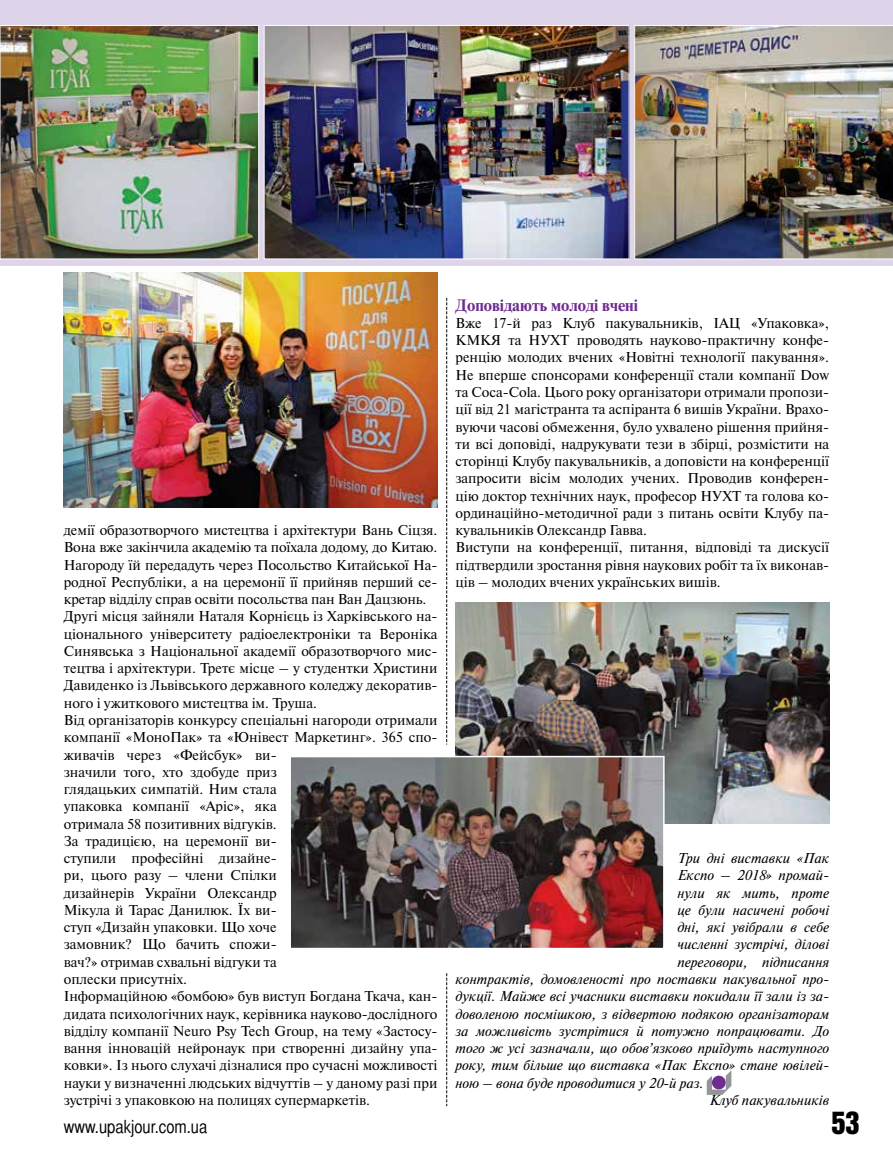
<style>
.page{position:relative;width:893px;height:1170px;background:#fff}
.page>*{position:absolute;margin:0;border:0;box-sizing:border-box;transform-origin:0 0}
.t1{font:31.5px "Bastion Kontrast Alt C";color:#000}
.t2{font:18px "Bastion C";color:#000}
.t3{font:700 16.5px "Newton C";color:#6f2c91}
.t4{font:14.25px/17.2px "Newton C";color:#000}
.t5{font:italic 14.25px "Newton C";color:#000}
</style>
<div class="page">
<svg style="left:707px;top:1071px;width:24px;height:23px"></svg>
<div style="left:0;top:0;width:893px;height:266px;background:#dfd5ea"></div>
<img style="left:634px;top:25px;width:259px;height:234px">
<img style="left:64px;top:273px;width:373px;height:235px">
<img style="left:266px;top:27px;width:361px;height:230px">
<div style="left:264px;top:25px;width:365px;height:234px;border:1px solid #fff"></div>
<img style="left:455px;top:602px;width:374px;height:221px">
<img style="left:292px;top:758px;width:370px;height:188px">
<div style="left:289px;top:755px;width:376px;height:194px;border:2px solid #fff"></div>
<img style="left:2px;top:27px;width:255px;height:230px">
<div style="left:0;top:25px;width:259px;height:234px;border:1px solid #fff"></div>
<svg style="left:446px;top:298px;width:1px;height:446px"></svg>
<svg style="left:446px;top:973px;width:1px;height:133px"></svg>
<p class="t4" style="left:64px;top:521px;width:375px">демії образотворчого мистецтва і архітектури Вань Сіцзя.<br>Вона вже закінчила академію та поїхала додому, до Китаю.<br>Нагороду їй передадуть через Посольство Китайської На&shy;родної Республіки, а на церемонії її прийняв перший се&shy;кретар відділу справ освіти посольства пан Ван Дацзюнь.<br>Другі місця зайняли Наталя Корнієць із Харківського на&shy;ціонального університету радіоелектроніки та Вероніка Синявська з Національної академії образотворчого мис&shy;тецтва і архітектури. Третє місце – у студентки Христини Давиденко із Львівського державного коледжу декоратив&shy;ного і ужиткового мистецтва ім. Труша.<br>Від організаторів конкурсу спеціальні нагороди отримали компанії «МоноПак» та «Юнівест Маркетинг». 365 спо&shy;живачів через «Фейсбук» ви-<br>значили того, хто здобуде приз<br>глядацьких симпатій. Ним стала<br>упаковка компанії «Аріс», яка<br>отримала 58 позитивних відгуків.<br>За традицією, на церемонії ви-<br>ступили професійні дизайне-<br>ри, цього разу – члени Спілки<br>дизайнерів України Олександр<br>Мікула й Тарас Данилюк. Їх ви-<br>ступ «Дизайн упаковки. Що хоче<br>замовник? Що бачить спожи-<br>вач?» отримав схвальні відгуки та<br>оплески присутніх.<br>Інформаційною «бомбою» був виступ Богдана Ткача, кан&shy;дидата психологічних наук, керівника науково-дослідного відділу компанії Neuro Psy Tech Group, на тему «Застосу&shy;вання інновацій нейронаук при створенні дизайну упа&shy;ковки». Із нього слухачі дізналися про сучасні можливості науки у визначенні людських відчуттів – у даному разі при зустрічі з упаковкою на полицях супермаркетів.</p>
<p class="t3" style="left:455px;top:296px;width:184px">Доповідають молоді вчені</p>
<p class="t4" style="left:455px;top:314px;width:375px">Вже 17-й раз Клуб пакувальників, ІАЦ «Упаковка», КМКЯ та НУХТ проводять науково-практичну конфе&shy;ренцію молодих вчених «Новітні технології пакування».<br>Не вперше спонсорами конференції стали компанії Dow та Coca-Cola. Цього року організатори отримали пропози&shy;ції від 21 магістранта та аспіранта 6 вишів України. Врахо&shy;вуючи часові обмеження, було ухвалено рішення прийня&shy;ти всі доповіді, надрукувати тези в збірці, розмістити на сторінці Клубу пакувальників, а доповісти на конференції запросити вісім молодих учених. Проводив конферен&shy;цію доктор технічних наук, професор НУХТ та голова ко&shy;ординаційно-методичної ради з питань освіти Клубу па&shy;кувальників Олександр Гавва.<br>Виступи на конференції, питання, відповіді та дискусії підтвердили зростання рівня наукових робіт та їх виконав&shy;ців – молодих вчених українських вишів.</p>
<p class="t5" style="left:677px;top:850px;width:153px">Три дні виставки «Пак</p>
<p class="t5" style="left:677px;top:867px;width:153px">Експо – 2018» промай-</p>
<p class="t5" style="left:677px;top:884px;width:153px">нули як мить, проте</p>
<p class="t5" style="left:677px;top:902px;width:153px">це були насичені робочі</p>
<p class="t5" style="left:677px;top:919px;width:153px">дні, які увібрали в себе</p>
<p class="t5" style="left:677px;top:936px;width:153px">численні зустрічі, ділові</p>
<p class="t5" style="left:677px;top:954px;width:153px">переговори, підписання</p>
<p class="t5" style="left:455px;top:971px;width:375px">контрактів, домовленості про поставки пакувальної про-</p>
<p class="t5" style="left:455px;top:988px;width:375px">дукції. Майже всі учасники виставки покидали її зали із за-</p>
<p class="t5" style="left:455px;top:1005px;width:375px">доволеною посмішкою, з відвертою подякою організаторам</p>
<p class="t5" style="left:455px;top:1023px;width:375px">за можливість зустрітися й потужно попрацювати. До</p>
<p class="t5" style="left:455px;top:1040px;width:375px">того ж усі зазначали, що обов’язково приїдуть наступного</p>
<p class="t5" style="left:455px;top:1057px;width:375px">року, тим більше що виставка «Пак Експо» стане ювілей-</p>
<p class="t5" style="left:455px;top:1074px;width:249px">ною – вона буде проводитися у 20-й раз.</p>
<p class="t5" style="left:709px;top:1091px;width:121px">Клуб пакувальників</p>
<p class="t2" style="left:64px;top:1116px;width:145px">www.upakjour.com.ua</p>
<h1 class="t1" style="left:831px;top:1106px;width:30px">53</h1>
</div>
